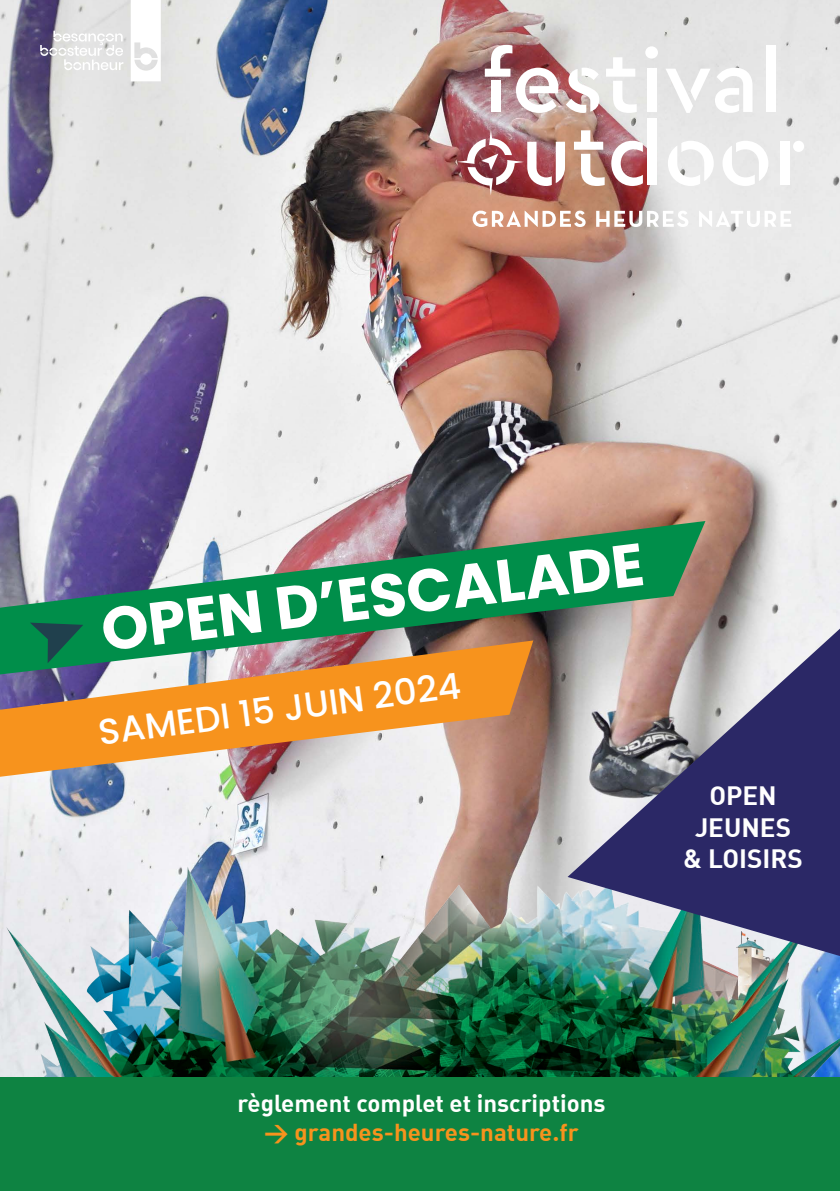
<style>
.page{position:relative;width:840px;height:1191px;background:#fff}
.page>*{position:absolute;margin:0;border:0;box-sizing:border-box;transform-origin:0 0}
.t1{font:700 60px "Poppins";color:#fff}
.t2{font:500 36px "Poppins";color:#fff}
.t3{font:26px/31.2px "DIN Bold Alternate";color:#fff;text-align:center}
.t4{font:24px "DIN Bold Alternate";color:#fff}
.t5{font:24px "DIN Bold Alternate";color:#f7931d}
</style>
<div class="page">
<img style="left:0;top:0;width:839px;height:694px">
<img style="left:0;top:694px;width:839px;height:383px">
<svg style="left:131px;top:0;width:30px;height:81px"></svg>
<svg style="left:40px;top:31px;width:83px;height:39px"></svg>
<svg style="left:484px;top:45px;width:74px;height:68px"></svg>
<svg style="left:565px;top:68px;width:34px;height:45px"></svg>
<svg style="left:605px;top:57px;width:31px;height:56px"></svg>
<div style="left:645px;top:46px;width:12px;height:13px;background:#fff;border-radius:50%"></div>
<div style="left:646px;top:69px;width:10px;height:43px;background:#fff"></div>
<svg style="left:665px;top:68px;width:87px;height:45px"></svg>
<div style="left:765px;top:46px;width:10px;height:66px;background:#fff"></div>
<svg style="left:573px;top:130px;width:31px;height:56px"></svg>
<div style="left:646px;top:119px;width:10px;height:66px;background:#fff"></div>
<svg style="left:611px;top:141px;width:31px;height:45px"></svg>
<svg style="left:667px;top:141px;width:46px;height:45px"></svg>
<svg style="left:722px;top:141px;width:46px;height:45px"></svg>
<div style="left:779px;top:142px;width:9px;height:43px;background:#fff"></div>
<div style="left:792px;top:141px;width:11px;height:11px;background:#fff;border-radius:50%"></div>
<svg style="left:472px;top:211px;width:113px;height:16px"></svg>
<svg style="left:596px;top:211px;width:92px;height:16px"></svg>
<svg style="left:698px;top:211px;width:92px;height:16px"></svg>
<img style="left:457px;top:129px;width:107px;height:66px">
<div style="left:0;top:1077px;width:839px;height:114px;background:#0e8342"></div>
<img style="left:0;top:521px;width:705px;height:153px">
<svg style="left:0;top:640px;width:533px;height:136px;background:#cf9b5f"></svg>
<svg style="left:30px;top:622px;width:53px;height:41px;background:#0c6f4b"></svg>
<svg style="left:567px;top:628px;width:272px;height:328px;background:#71708f"></svg>
<h1 class="t1" style="left:97px;top:596px;width:547px;rotate:-7deg">OPEN D’ESCALADE</h1>
<h2 class="t2" style="left:96px;top:713px;width:366px;rotate:-8deg">SAMEDI 15 JUIN 2024</h2>
<p class="t3" style="left:683px;top:779px;width:121px">OPEN<br>JEUNES &amp; LOISIRS</p>
<p class="t4" style="left:237px;top:1088px;width:369px">règlement complet et inscriptions</p>
<p class="t5" style="left:264px;top:1116px;width:316px">&gt; grandes-heures-nature.fr</p>
</div>
